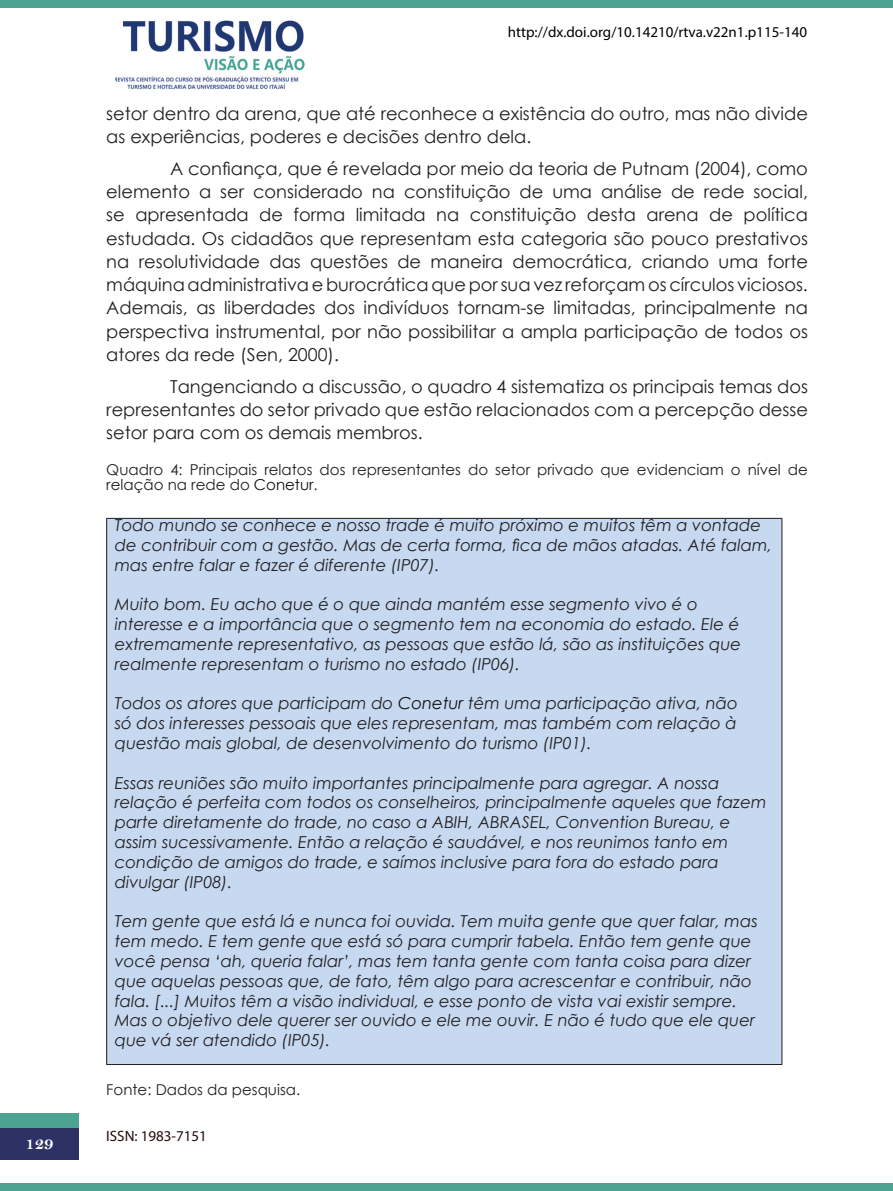
<style>
.page{position:relative;width:893px;height:1191px;background:#fff}
.page>*{position:absolute;margin:0;border:0;box-sizing:border-box;transform-origin:0 0}
.t1{font:18px "Bell MT Bold";color:#fff}
.TEXTO{font:17.85px/23.2px "Century Gothic";color:#231f20;text-align:justify}
.t2{font:italic 16.5px/19.8px "Century Gothic";color:#231f20}
.Chamada_Tabela{font:15px/15px "Century Gothic";color:#231f20}
.t3{font:15px "Myriad Pro";color:#000}
.Legenda_Tabela{font:15px "Century Gothic";color:#231f20}
.RESUMO{font:15px "Myriad Pro";color:#240a0b}
.s1{color:#101010}
</style>
<div class="page">
<img style="left:116px;top:20px;width:189px;height:70px">
<div style="left:0;top:1128px;width:79px;height:31px;background:#2d3163"></div>
<div style="left:0;top:1113px;width:79px;height:15px;background:#4da392"></div>
<div style="left:0;top:1183px;width:893px;height:8px;background:#4da392"></div>
<div style="left:0;top:0;width:893px;height:7px;background:#4da392"></div>
<div style="left:107px;top:518px;width:675px;height:546px;background:#c6d9f1"></div>
<hr style="left:106px;top:518px;width:676px;height:1px;background:#231f20">
<hr style="left:106px;top:519px;width:1px;height:545px;background:#231f20">
<hr style="left:782px;top:519px;width:1px;height:545px;background:#231f20">
<hr style="left:106px;top:1064px;width:676px;height:1px;background:#231f20">
<p class="t1" style="left:25px;top:1132px;width:30px">129</p>
<p class="t3" style="left:508px;top:22px;width:301px">http://dx.doi.org/10.14210/rtva.v22n1.p115-140</p>
<p class="TEXTO" style="left:106px;top:101px;width:703px">setor dentro da arena, que até reconhece a existência do outro, mas não divide as experiências, poderes e decisões dentro dela.</p>
<p class="TEXTO" style="left:106px;top:156px;width:703px;text-indent:64px">A confiança, que é revelada por meio da teoria de Putnam (2004), como elemento a ser considerado na constituição de uma análise de rede social, se apresentada de forma limitada na constituição desta arena de política estudada. Os cidadãos que representam esta categoria são pouco prestativos na resolutividade das questões de maneira democrática, criando uma forte máquina administrativa e burocrática que por sua vez reforçam os círculos viciosos.<br>Ademais, as liberdades dos indivíduos tornam-se limitadas, principalmente na perspectiva instrumental, por não possibilitar a ampla participação de todos os atores da rede (Sen, 2000).</p>
<p class="TEXTO" style="left:106px;top:374px;width:703px;text-indent:64px">Tangenciando a discussão, o quadro 4 sistematiza os principais temas dos representantes do setor privado que estão relacionados com a percepção desse setor para com os demais membros.</p>
<p class="Chamada_Tabela" style="left:106px;top:462px;width:703px">Quadro 4: Principais relatos dos representantes do setor privado que evidenciam o nível de relação na rede do <span class="s1">Conetur</span>.</p>
<p class="t2" style="left:115px;top:515px;width:659px">Todo mundo se conhece e nosso trade é muito próximo e muitos têm a vontade de contribuir com a gestão. Mas de certa forma, fica de mãos atadas. Até falam, mas entre falar e fazer é diferente (IP07).</p>
<p class="t2" style="left:115px;top:594px;width:628px">Muito bom. Eu acho que é o que ainda mantém esse segmento vivo é o interesse e a importância que o segmento tem na economia do estado. Ele é extremamente representativo, as pessoas que estão lá, são as instituições que realmente representam o turismo no estado (IP06).</p>
<p class="t2" style="left:115px;top:693px;width:625px;text-align:justify">Todos os atores que participam do <span class="s1">Conetur</span> têm uma participação ativa, não só dos interesses pessoais que eles representam, mas também com relação à questão mais global, de desenvolvimento do turismo (IP01).</p>
<p class="t2" style="left:115px;top:772px;width:653px">Essas reuniões são muito importantes principalmente para agregar. A nossa relação é perfeita com todos os conselheiros, principalmente aqueles que fazem parte diretamente do trade, no caso a ABIH, ABRASEL, Convention Bureau, e assim sucessivamente. Então a relação é saudável, e nos reunimos tanto em condição de amigos do trade, e saímos inclusive para fora do estado para divulgar (IP08).</p>
<p class="t2" style="left:115px;top:911px;width:644px">Tem gente que está lá e nunca foi ouvida. Tem muita gente que quer falar, mas tem medo. E tem gente que está só para cumprir tabela. Então tem gente que você pensa ‘ah, queria falar’, mas tem tanta gente com tanta coisa para dizer que aquelas pessoas que, de fato, têm algo para acrescentar e contribuir, não fala. [...] Muitos têm a visão individual, e esse ponto de vista vai existir sempre.<br>Mas o objetivo dele querer ser ouvido e ele me ouvir. E não é tudo que ele quer que vá ser atendido (IP05).</p>
<p class="Legenda_Tabela" style="left:106px;top:1079px;width:195px">Fonte: Dados da pesquisa.</p>
<p class="RESUMO" style="left:106px;top:1127px;width:102px">ISSN: 1983-7151</p>
</div>
